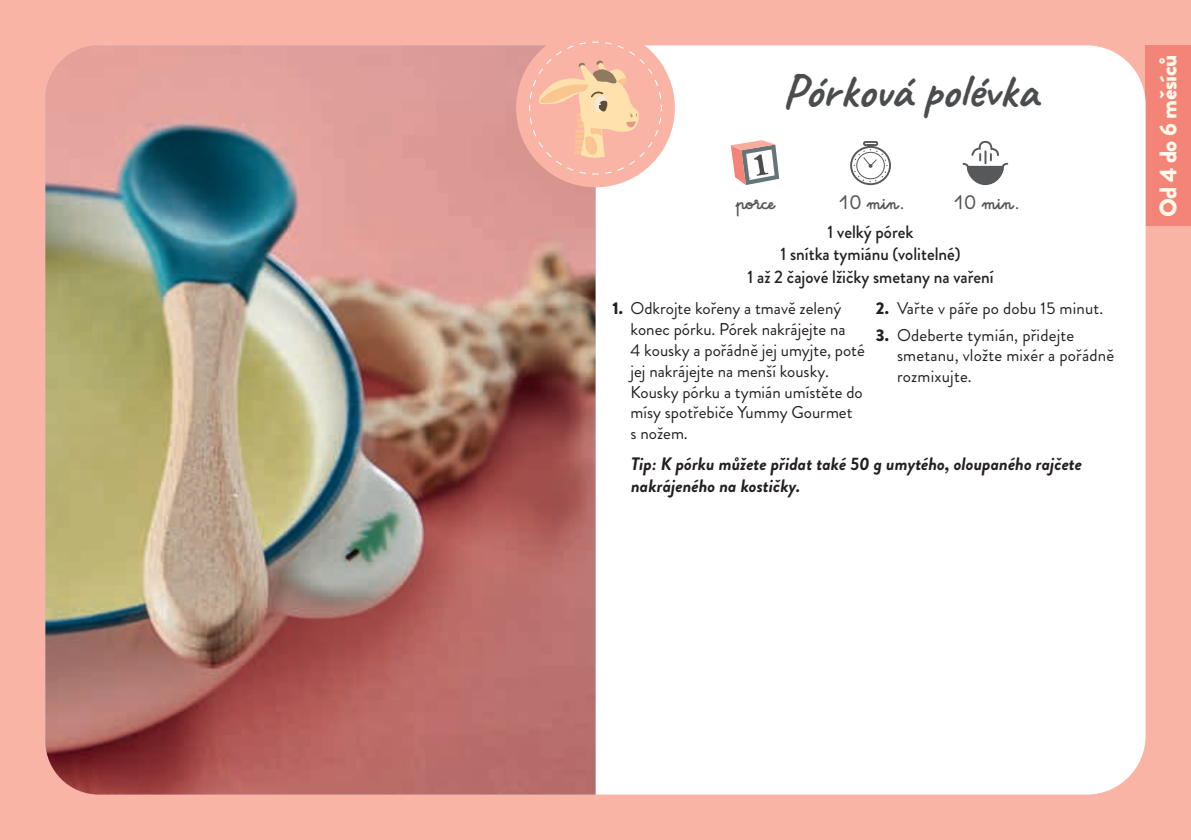
<style>
.page{position:relative;width:1191px;height:840px;background:#fff}
.page>*{position:absolute;margin:0;border:0;box-sizing:border-box;transform-origin:0 0}
.t1{font:700 48px "Caveat";color:#4b4c4d}
.t2{font:900 24px "Brandon Grotesque";letter-spacing:-.02em;color:#fefbea}
.t3{font:900 21.8px "Memimas Pro";color:#57585a}
.t4{font:italic 700 18px/22px "Brandon Grotesque";color:#231f20}
.t5{font:500 18px/22.8px "Brandon Grotesque";color:#231f20;text-align:center;scale:.95 1}
.t6{font:17px/20.8px "Brandon Grotesque";color:#231f20}
.s1{font-weight:900}
</style>
<div class="page">
<div style="left:0;top:0;width:1191px;height:839px;background:#f9b4a6"></div>
<div style="left:1145px;top:45px;width:46px;height:181px;background:#f48478"></div>
<div style="left:45px;top:45px;width:1100px;height:749px;background:#fff;border-radius:59px"></div>
<svg style="left:962px;top:140px;width:47px;height:46px"></svg>
<div style="left:850px;top:146px;width:41px;height:39px;border:2px solid #57585a;border-radius:50%"></div>
<div style="left:863px;top:141px;width:15px;height:5px;border:2px solid #57585a;border-radius:2px"></div>
<svg style="left:853px;top:144px;width:34px;height:38px"></svg>
<svg style="left:730px;top:140px;width:50px;height:45px"></svg>
<img style="left:45px;top:45px;width:550px;height:749px">
<div style="left:516px;top:28px;width:159px;height:159px;background:#f9b4a6;border-radius:50%"></div>
<svg style="left:528px;top:41px;width:134px;height:134px"></svg>
<h1 class="t1" style="left:782px;top:60px;width:257px">Pórková polévka</h1>
<p class="t3" style="left:736px;top:189px;width:40px">porce</p>
<p class="t3" style="left:839px;top:189px;width:68px">10 min.</p>
<p class="t3" style="left:953px;top:189px;width:68px">10 min.</p>
<p class="t5" style="left:747px;top:220px;width:261px">1 velký pórek<br>1 snítka tymiánu (volitelné)<br>1 až 2 čajové lžičky smetany na vaření</p>
<p class="t6" style="left:630px;top:298px;width:236px;text-indent:-18px"><span class="s1">1.</span> Odkrojte kořeny a tmavě zelený konec pórku. Pórek nakrájejte na<br>4 kousky a pořádně jej umyjte, poté jej nakrájejte na menší kousky.<br>Kousky pórku a tymián umístěte do mísy spotřebiče Yummy Gourmet<br>s nožem.</p>
<p class="t6" style="left:876px;top:298px;width:229px"><span class="s1">2.</span> Vařte v páře po dobu 15 minut.</p>
<p class="t6" style="left:897px;top:324px;width:219px;text-indent:-21px"><span class="s1">3.</span> Odeberte tymián, přidejte smetanu, vložte mixér a pořádně rozmixujte.</p>
<p class="t4" style="left:631px;top:452px;width:452px">Tip: K pórku můžete přidat také 50 g umytého, oloupaného rajčete nakrájeného na kostičky.</p>
<h2 class="t2" style="left:1151px;top:217px;width:164px;rotate:-90deg">Od 4 do 6 měsíců</h2>
</div>
